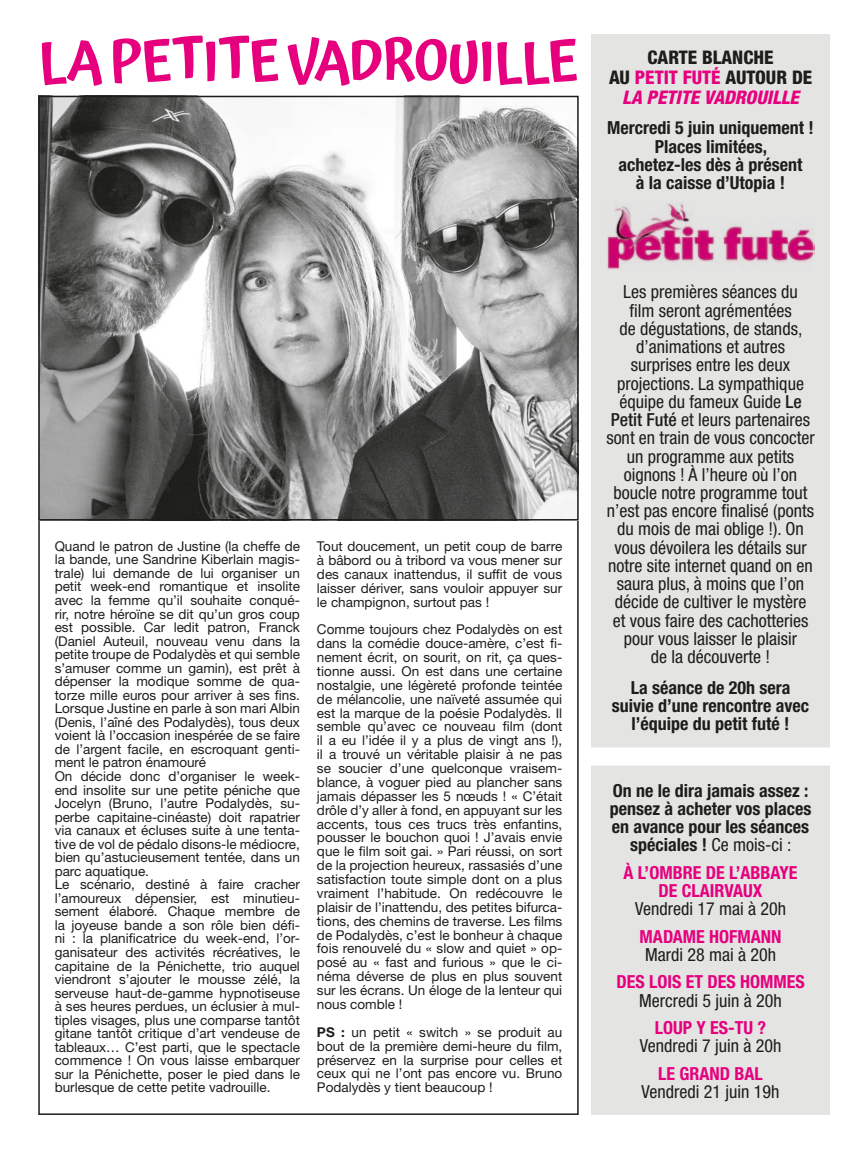
<style>
.page{position:relative;width:851px;height:1149px;background:#fff}
.page>*{position:absolute;margin:0;border:0;box-sizing:border-box;transform-origin:0 0}
.t1{font:600 55.5px "Atma";letter-spacing:-.02em;color:#e6007e}
.t2{font:800 condensed 18.75px/19.6px "Helvetica Neue LT Std";color:#1d1d1b;text-align:center}
.t3{font:condensed 18px/18.1px "Helvetica Neue LT Std";color:#1d1d1b;text-align:center}
.t4{font:700 condensed 18px/18.1px "Helvetica Neue LT Std";color:#1d1d1b;text-align:center}
.t5{font:700 condensed 18px/18.1px "Helvetica Neue LT Std";color:#e6007e;text-align:center}
.t6{font:13.5px/13.5px "Helvetica Neue LT Std";color:#1d1d1b;text-align:justify}
.s1{color:#e6007e}
.s2{font-style:italic;color:#e6007e}
.s3{font-weight:700}
.s4{font-weight:500}
.s5{font-weight:400}
</style>
<div class="page">
<img style="left:41px;top:99px;width:534px;height:418px">
<div style="left:38px;top:96px;width:540px;height:424px;border:2px solid #1d1d1b"></div>
<div style="left:591px;top:34px;width:238px;height:1080px;background:#e4e4e3"></div>
<img style="left:607px;top:203px;width:207px;height:66px">
<div style="left:584px;top:747px;width:254px;height:18px;background:#fff"></div>
<h1 class="t1" style="left:38px;top:21px;width:542px">LA PETITE VADROUILLE</h1>
<h2 class="t2" style="left:609px;top:48px;width:205px">CARTE BLANCHE<br>AU <span class="s1">PETIT FUTÉ</span> AUTOUR DE<br><span class="s2">LA PETITE VADROUILLE</span></h2>
<h3 class="t4" style="left:607px;top:119px;width:208px">Mercredi 5 juin uniquement !<br>Places limitées,<br>achetez-les dès à présent<br>à la caisse d’Utopia !</h3>
<p class="t6" style="left:55px;top:539px;width:247px;text-align:left">Quand le patron de Justine (la cheffe de la bande, une Sandrine Kiberlain magis&shy;trale) lui demande de lui organiser un petit week-end romantique et insolite avec la femme qu’il souhaite conqué&shy;rir, notre héroïne se dit qu’un gros coup est possible. Car ledit patron, Franck (Daniel Auteuil, nouveau venu dans la petite troupe de Podalydès et qui semble s’amuser comme un gamin), est prêt à dépenser la modique somme de qua&shy;torze mille euros pour arriver à ses fins.<br>Lorsque Justine en parle à son mari Albin (Denis, l’aîné des Podalydès), tous deux voient là l’occasion inespérée de se faire de l’argent facile, en escroquant genti&shy;ment le patron énamouré<br>On décide donc d’organiser le week&shy;end insolite sur une petite péniche que Jocelyn (Bruno, l’autre Podalydès, su&shy;perbe capitaine-cinéaste) doit rapatrier via canaux et écluses suite à une tenta&shy;tive de vol de pédalo disons-le médiocre, bien qu’astucieusement tentée, dans un parc aquatique.<br>Le scénario, destiné à faire cracher l’amoureux dépensier, est minutieu&shy;sement élaboré. Chaque membre de la joyeuse bande a son rôle bien défi&shy;ni : la planificatrice du week-end, l’or&shy;ganisateur des activités récréatives, le capitaine de la Pénichette, trio auquel viendront s’ajouter le mousse zélé, la serveuse haut-de-gamme hypnotiseuse à ses heures perdues, un éclusier à mul&shy;tiples visages, plus une comparse tantôt gitane tantôt critique d’art vendeuse de tableaux… C’est parti, que le spectacle commence ! On vous laisse embarquer sur la Pénichette, poser le pied dans le burlesque de cette petite vadrouille.</p>
<p class="t6" style="left:317px;top:539px;width:247px">Tout doucement, un petit coup de barre à bâbord ou à tribord va vous mener sur des canaux inattendus, il suffit de vous laisser dériver, sans vouloir appuyer sur le champignon, surtout pas !</p>
<p class="t6" style="left:317px;top:622px;width:247px">Comme toujours chez Podalydès on est dans la comédie douce-amère, c’est fi&shy;nement écrit, on sourit, on rit, ça ques&shy;tionne aussi. On est dans une certaine nostalgie, une légèreté profonde teintée de mélancolie, une naïveté assumée qui est la marque de la poésie Podalydès. Il semble qu’avec ce nouveau film (dont il a eu l’idée il y a plus de vingt ans !), il a trouvé un véritable plaisir à ne pas se soucier d’une quelconque vraisem&shy;blance, à voguer pied au plancher sans jamais dépasser les 5 nœuds ! « C’était drôle d’y aller à fond, en appuyant sur les accents, tous ces trucs très enfantins, pousser le bouchon quoi ! J’avais envie que le film soit gai. » Pari réussi, on sort de la projection heureux, rassasiés d’une satisfaction toute simple dont on a plus vraiment l’habitude. On redécouvre le plaisir de l’inattendu, des petites bifurca&shy;tions, des chemins de traverse. Les films de Podalydès, c’est le bonheur à chaque fois renouvelé du « slow and quiet » op&shy;posé au « fast and furious » que le ci&shy;néma déverse de plus en plus souvent sur les écrans. Un éloge de la lenteur qui nous comble !</p>
<p class="t6" style="left:317px;top:1024px;width:247px"><span class="s3">PS :</span> un petit « switch » se produit au bout de la première demi-heure du film, préservez en la surprise pour celles et ceux qui ne l’ont pas encore vu. Bruno Podalydès y tient beaucoup !</p>
<p class="t3" style="left:606px;top:283px;width:210px">Les premières séances du<br>film seront agrémentées<br>de dégustations, de stands, d’animations et autres surprises entre les deux projections. La sympathique équipe du fameux Guide <span class="s4">Le<br>Petit Futé</span> et leurs partenaires sont en train de vous concocter un programme aux petits oignons ! À l’heure où l’on boucle notre programme tout n’est pas encore finalisé (ponts du mois de mai oblige !). On vous dévoilera les détails sur notre site internet quand on en saura plus, à moins que l’on décide de cultiver le mystère et vous faire des cachotteries pour vous laisser le plaisir<br>de la découverte !</p>
<h3 class="t4" style="left:611px;top:677px;width:199px">La séance de 20h sera suivie d’une rencontre avec l’équipe du petit futé !</h3>
<h3 class="t4" style="left:609px;top:780px;width:203px">On ne le dira jamais assez : pensez à acheter vos places en avance pour les séances spéciales ! <span class="s5">Ce mois-ci :</span></h3>
<h3 class="t5" style="left:623px;top:862px;width:175px">À L’OMBRE DE L’ABBAYE<br>DE CLAIRVAUX</h3>
<h3 class="t3" style="left:635px;top:899px;width:152px">Vendredi 17 mai à 20h</h3>
<h3 class="t5" style="left:639px;top:926px;width:143px">MADAME HOFMANN</h3>
<h3 class="t3" style="left:645px;top:945px;width:132px">Mardi 28 mai à 20h</h3>
<h3 class="t5" style="left:616px;top:972px;width:190px">DES LOIS ET DES HOMMES</h3>
<h3 class="t3" style="left:639px;top:990px;width:144px">Mercredi 5 juin à 20h</h3>
<h3 class="t5" style="left:654px;top:1018px;width:113px">LOUP Y ES-TU ?</h3>
<h3 class="t3" style="left:639px;top:1036px;width:143px">Vendredi 7 juin à 20h</h3>
<h3 class="t5" style="left:658px;top:1063px;width:106px">LE GRAND BAL</h3>
<h3 class="t3" style="left:641px;top:1082px;width:139px">Vendredi 21 juin 19h</h3>
</div>
